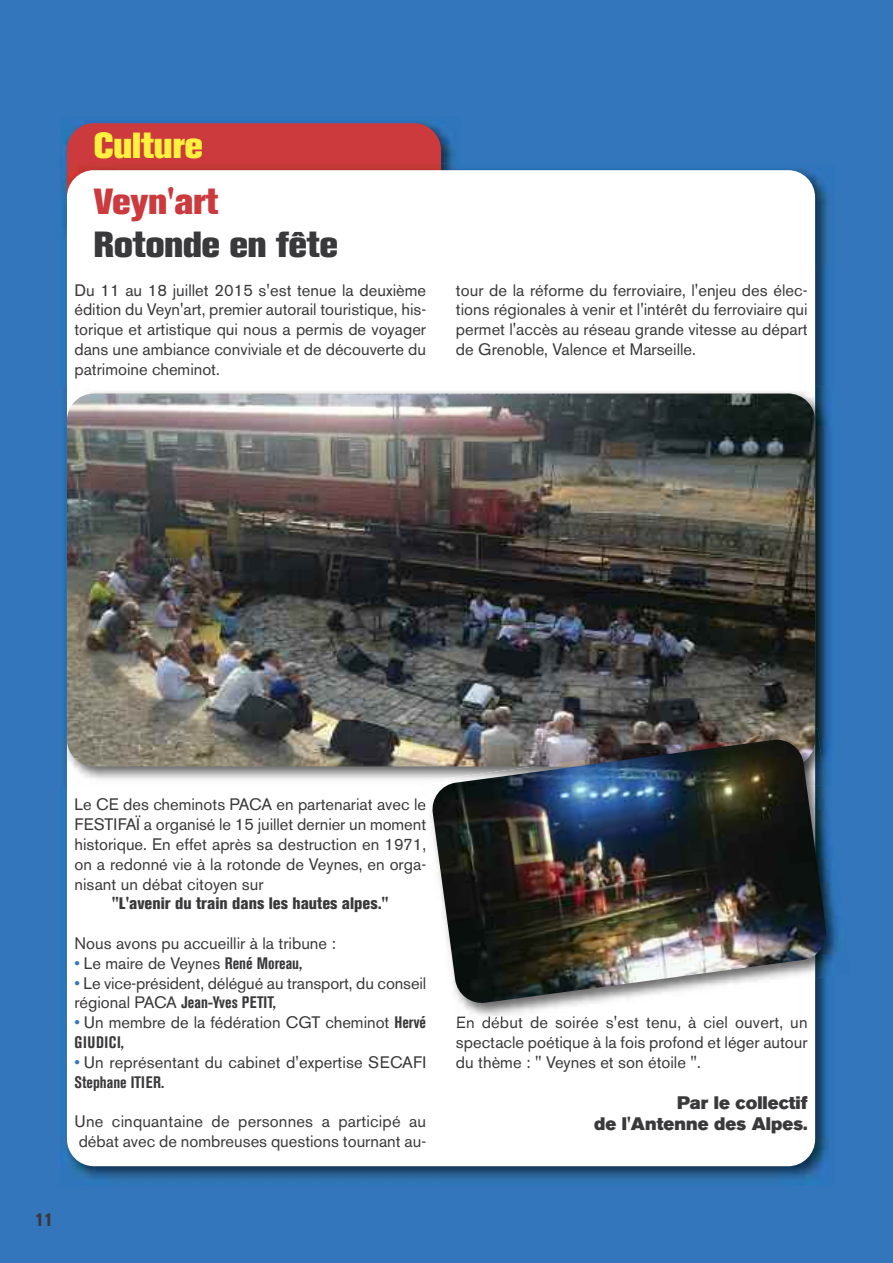
<style>
.page{position:relative;width:893px;height:1263px;background:#3376bb}
.page>*{position:absolute;margin:0;border:0;box-sizing:border-box;transform-origin:0 0}
.t1{font:800 36px "Akzidenz Grotesk BE";color:#39383a}
.t2{font:800 36px "Akzidenz Grotesk BE";color:#cc3a3d}
.t3{font:800 36px "Akzidenz Grotesk BE";color:#fff23e}
.t4{font:18px/21.6px "Akzidenz Grotesk BE Super";color:#39383a;text-align:right}
.t5{font:800 condensed 18px "Akzidenz Grotesk BE";color:#39383a}
.t6{font:16.5px/19.8px "Akzidenz Grotesk BE";color:#39383a;text-align:justify}
.t7{font:800 condensed 16.5px "Akzidenz Grotesk BE";color:#39383a}
.s1{color:#3376bb}
.s2{font-weight:700;font-stretch:condensed}
</style>
<div class="page">
<img style="left:60px;top:121px;width:396px;height:43px">
<div style="left:67px;top:123px;width:374px;height:122px;background:#cc3a3d;border-radius:27px"></div>
<img style="left:60px;top:164px;width:769px;height:1021px">
<div style="left:67px;top:170px;width:748px;height:996px;background:#fff;border-radius:27px"></div>
<img style="left:815px;top:387px;width:19px;height:591px">
<img style="left:60px;top:387px;width:755px;height:399px">
<img style="left:67px;top:393px;width:748px;height:373px;border-radius:27px">
<img style="left:421px;top:739px;width:156px;height:288px">
<img style="left:457px;top:1016px;width:66px;height:10px">
<img style="left:815px;top:728px;width:10px;height:10px">
<img style="left:534px;top:729px;width:281px;height:9px">
<img style="left:431px;top:738px;width:397px;height:267px">
<h1 class="t3" style="left:94px;top:132px;width:110px">Culture</h1>
<h1 class="t2" style="left:94px;top:188px;width:126px">Veyn'art</h1>
<h1 class="t1" style="left:94px;top:231px;width:245px">Rotonde en fête</h1>
<p class="t6" style="left:74px;top:282px;width:353px">Du 11 au 18 juillet 2015 s'est tenue la deuxième édition du Veyn'art, premier autorail touristique, his&shy;torique et artistique qui nous a permis de voyager dans une ambiance conviviale et de découverte du patrimoine cheminot.</p>
<p class="t6" style="left:456px;top:282px;width:353px">tour de la réforme du ferroviaire, l'enjeu des élec&shy;tions régionales à venir et l'intérêt du ferroviaire qui permet l'accès au réseau grande vitesse au départ de Grenoble, Valence et Marseille.</p>
<p class="t6" style="left:74px;top:796px;width:353px">Le CE des cheminots PACA en partenariat avec le FESTIFAÏ a organisé le 15 juillet dernier un moment historique. En effet après sa destruction en 1971, on a redonné vie à la rotonde de Veynes, en orga&shy;nisant un débat citoyen sur</p>
<p class="t7" style="left:112px;top:898px;width:278px">"L'avenir du train dans les hautes alpes."</p>
<p class="t6" style="left:74px;top:935px;width:263px">Nous avons pu accueillir à la tribune :</p>
<p class="t6" style="left:74px;top:955px;width:229px"><span class="s1">•</span> Le maire de Veynes <span class="s2">René Moreau,</span></p>
<p class="t6" style="left:74px;top:975px;width:353px"><span class="s1">•</span> Le vice-président, délégué au transport, du conseil régional PACA <span class="s2">Jean-Yves PETIT,</span></p>
<p class="t6" style="left:74px;top:1014px;width:353px"><span class="s1">•</span> Un membre de la fédération CGT cheminot <span class="s2">Hervé<br>GIUDICI,</span></p>
<p class="t6" style="left:74px;top:1054px;width:353px"><span class="s1">•</span> Un représentant du cabinet d'expertise SECAFI<br><span class="s2">Stephane ITIER.</span></p>
<p class="t6" style="left:74px;top:1113px;width:353px">Une cinquantaine de personnes a participé au débat avec de nombreuses questions tournant au-</p>
<p class="t5" style="left:35px;top:1213px;width:19px">11</p>
<p class="t6" style="left:456px;top:1014px;width:353px">En début de soirée s'est tenu, à ciel ouvert, un spectacle poétique à la fois profond et léger autour du thème : " Veynes et son étoile ".</p>
<p class="t4" style="left:594px;top:1093px;width:215px">Par le collectif<br>de l'Antenne des Alpes.</p>
</div>
